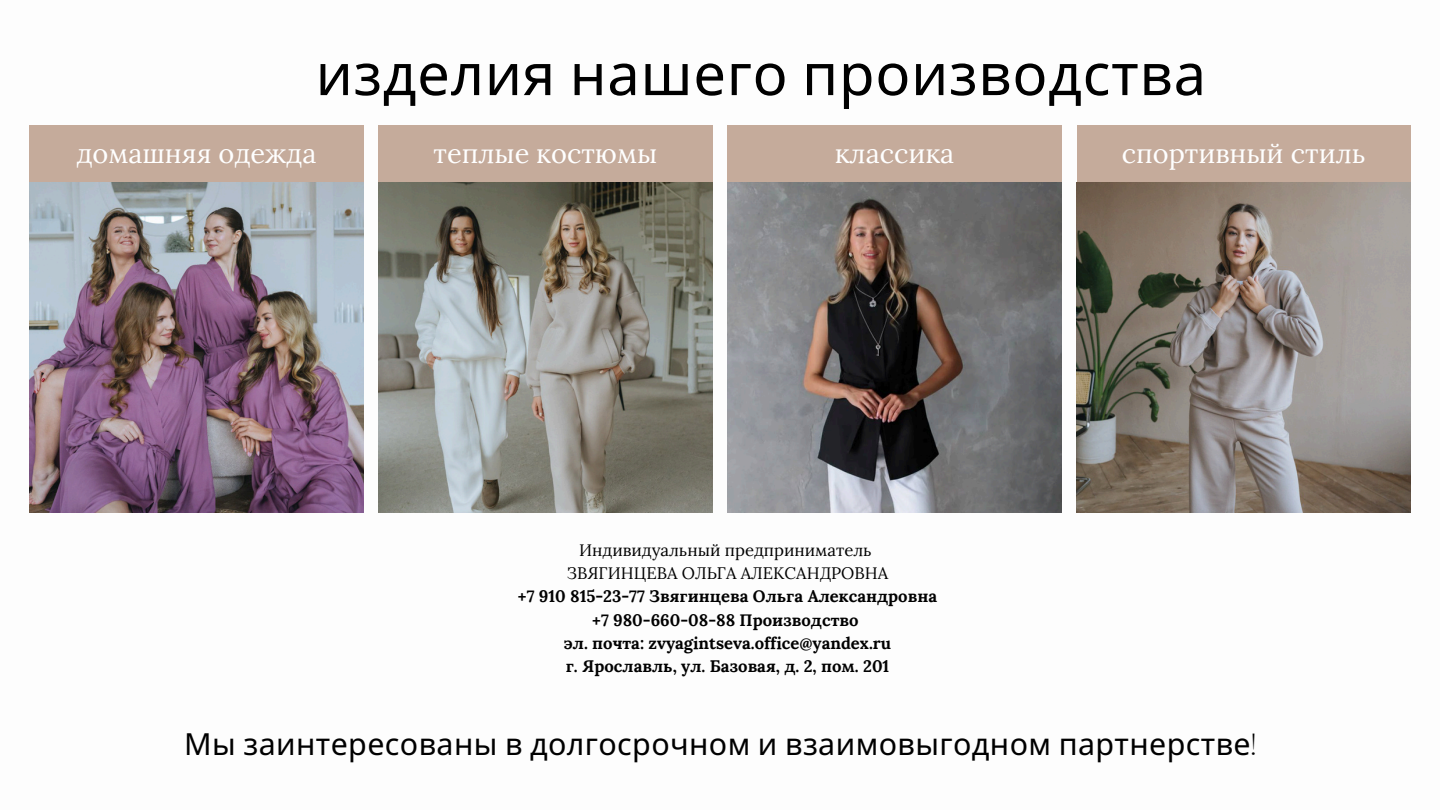
<style>
.page{position:relative;width:1440px;height:810px;background:#fff}
.page>*{position:absolute;margin:0;border:0;box-sizing:border-box;transform-origin:0 0}
.t1{font:57.9px "Noto Sans";letter-spacing:.015em;color:#000}
.t2{font:30.4px "Noto Sans";letter-spacing:.015em;color:#000}
.t3{font:27.2px "Lora";color:#fff}
.t4{font:700 16.7px "Lora";color:#010101}
.t5{font:16.7px "Lora";color:#010101}
.s1{font-family:"Dream Avenue"}
</style>
<div class="page">
<div style="left:728px;top:125px;width:334px;height:57px;background:#c5ab9b"></div>
<div style="left:29px;top:125px;width:335px;height:57px;background:#c5ab9b"></div>
<div style="left:378px;top:125px;width:335px;height:57px;background:#c5ab9b"></div>
<div style="left:1077px;top:125px;width:334px;height:57px;background:#c5ab9b"></div>
<img style="left:29px;top:182px;width:334px;height:331px">
<img style="left:378px;top:182px;width:334px;height:331px">
<img style="left:728px;top:182px;width:333px;height:331px">
<img style="left:1077px;top:182px;width:333px;height:331px">
<p class="t1" style="left:316px;top:33px;width:892px">изделия нашего производства</p>
<h3 class="t3" style="left:76px;top:136px;width:241px">домашняя одежда</h3>
<p class="t3" style="left:434px;top:136px;width:225px">теплые костюмы</p>
<h1 class="t3" style="left:835px;top:136px;width:121px">классика</h1>
<h3 class="t3" style="left:1122px;top:136px;width:245px">спортивный стиль</h3>
<p class="t5" style="left:579px;top:539px;width:294px">Индивидуальный предприниматель</p>
<h3 class="t5" style="left:567px;top:562px;width:323px">ЗВЯГИНЦЕВА ОЛЬГА АЛЕКСАНДРОВНА</h3>
<p class="t4" style="left:518px;top:586px;width:421px">+7 910 815-23-77 Звягинцева Ольга Александровна</p>
<h3 class="t4" style="left:592px;top:609px;width:268px">+7 980-660-08-88 Производство</h3>
<p class="t4" style="left:564px;top:632px;width:329px">эл. почта: zvyagintseva.office@yandex.ru</p>
<p class="t4" style="left:566px;top:655px;width:325px">г. Ярославль, ул. Базовая, д. 2, пом. 201</p>
<p class="t2" style="left:184px;top:722px;width:1073px">Мы заинтересованы в долгосрочном и взаимовыгодном партнерстве<span class="s1">!</span></p>
</div>
